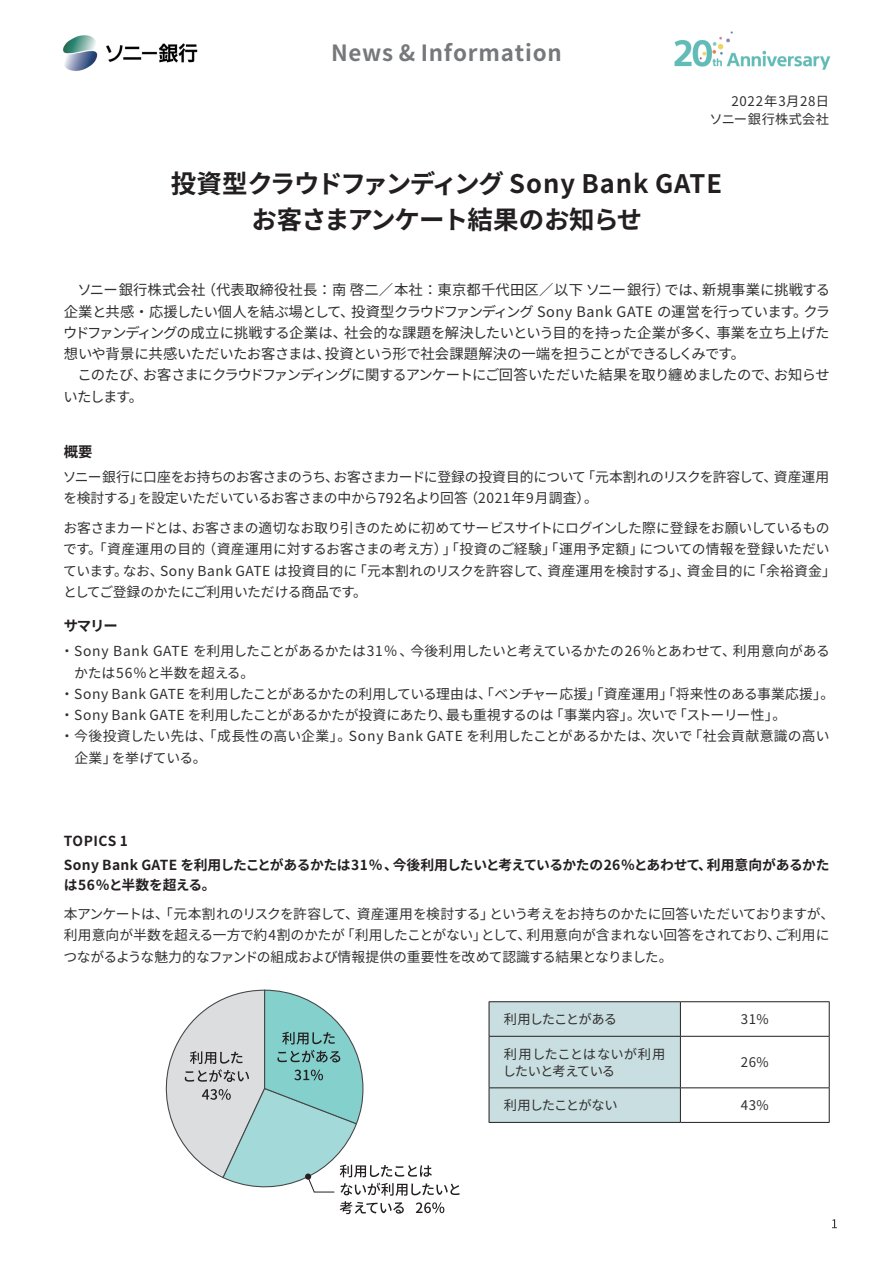
<style>
.page{position:relative;width:893px;height:1263px;background:#fff}
.page>*{position:absolute;margin:0;border:0;box-sizing:border-box;transform-origin:0 0}
.t1{font:700 25.5px/36.2px "Noto Sans CJ Kjp";letter-spacing:-.035em;color:#231f20;text-align:center}
.t2{font:700 22.35px "Noto Sans CJ Kjp";letter-spacing:.035em;color:#76787b}
.t3{font:14.4px/21.3px "Noto Sans CJ Kjp";letter-spacing:-.05em;color:#312f30}
.t4{font:14.4px "Noto Sans CJ Kjp";letter-spacing:-.025em;color:#312f30}
.t5{font:14.4px "Noto Sans CJ Kjp";letter-spacing:.01em;color:#312f30}
.t6{font:14.4px "Noto Sans CJ Kjp";letter-spacing:-.045em;color:#312f30}
.t7{font:14.4px "Noto Sans CJ Kjp";letter-spacing:-.005em;color:#312f30}
.t8{font:14.4px/21.3px "Noto Sans CJ Kjp";letter-spacing:-.065em;color:#312f30}
.t9{font:14.4px "Noto Sans CJ Kjp";letter-spacing:.005em;color:#312f30}
.t10{font:700 14.4px "Noto Sans CJ Kjp";letter-spacing:-.075em;color:#231f20}
.t11{font:13.8px/21.3px "Noto Sans CJ Kjp";letter-spacing:-.015em;color:#312f30}
.t12{font:700 13.8px/20.2px "Noto Sans CJ Kjp";letter-spacing:-.02em;color:#231f20}
.t13{font:13.8px "Noto Sans CJ Kjp";letter-spacing:-.04em;color:#312f30}
.t14{font:13.8px "Noto Sans CJ Kjp";letter-spacing:.04em;color:#312f30}
.t15{font:13.8px/21.3px "Noto Sans CJ Kjp";letter-spacing:.01em;color:#312f30}
.t16{font:13.8px/21.3px "Noto Sans CJ Kjp";letter-spacing:-.045em;color:#312f30}
.t17{font:13.8px "Noto Sans CJ Kjp";letter-spacing:-.055em;color:#312f30}
.t18{font:13.8px "Noto Sans CJ Kjp";letter-spacing:.02em;color:#312f30}
.t19{font:13.8px "Noto Sans CJ Kjp";letter-spacing:-.07em;color:#312f30}
.t20{font:13.8px "Noto Sans CJ Kjp";letter-spacing:-.06em;color:#312f30}
.t21{font:13.8px "Noto Sans CJ Kjp";letter-spacing:.025em;color:#312f30}
.t22{font:13.8px "Noto Sans CJ Kjp";letter-spacing:.005em;color:#312f30}
.t23{font:13.8px "Noto Sans CJ Kjp";letter-spacing:-.075em;color:#312f30}
.t24{font:13.8px "Noto Sans CJ Kjp";letter-spacing:-.065em;color:#312f30}
.t25{font:13.8px "Noto Sans CJ Kjp";letter-spacing:.03em;color:#312f30}
.t26{font:13.35px/18px "Noto Sans CJ Kjp";letter-spacing:.035em;color:#312f30;text-align:right}
.t27{font:13.35px "Noto Sans CJ Kjp";letter-spacing:-.075em;color:#312f30}
.t28{font:13.35px "Noto Sans CJ Kjp";letter-spacing:.015em;color:#312f30}
.t29{font:13.35px "Noto Sans CJ Kjp";letter-spacing:-.025em;color:#312f30}
.t30{font:13.35px "Noto Sans CJ Kjp";letter-spacing:-.065em;color:#312f30}
</style>
<div class="page">
<img style="left:62px;top:35px;width:136px;height:36px">
<img style="left:674px;top:31px;width:157px;height:39px">
<svg style="left:165px;top:989px;width:294px;height:225px"></svg>
<div style="left:490px;top:1002px;width:190px;height:120px;background:#c9dee0"></div>
<hr style="left:489px;top:1002px;width:1px;height:34px;background:#231f20">
<hr style="left:680px;top:1002px;width:1px;height:34px;background:#231f20">
<hr style="left:829px;top:1002px;width:1px;height:34px;background:#231f20">
<hr style="left:489px;top:1036px;width:1px;height:51px;background:#231f20">
<hr style="left:680px;top:1036px;width:1px;height:51px;background:#231f20">
<hr style="left:829px;top:1036px;width:1px;height:51px;background:#231f20">
<hr style="left:489px;top:1088px;width:1px;height:34px;background:#231f20">
<hr style="left:680px;top:1088px;width:1px;height:34px;background:#231f20">
<hr style="left:829px;top:1088px;width:1px;height:34px;background:#231f20">
<hr style="left:489px;top:1001px;width:191px;height:1px;background:#231f20">
<hr style="left:680px;top:1001px;width:149px;height:1px;background:#231f20">
<hr style="left:489px;top:1036px;width:191px;height:1px;background:#231f20">
<hr style="left:680px;top:1036px;width:149px;height:1px;background:#231f20">
<hr style="left:489px;top:1087px;width:191px;height:1px;background:#231f20">
<hr style="left:680px;top:1087px;width:149px;height:1px;background:#231f20">
<hr style="left:489px;top:1122px;width:191px;height:1px;background:#231f20">
<hr style="left:680px;top:1122px;width:149px;height:1px;background:#231f20">
<svg style="left:832px;top:1219px;width:5px;height:9px"></svg>
<h2 class="t2" style="left:331px;top:40px;width:232px">News &amp; Information</h2>
<p class="t26" style="left:710px;top:93px;width:121px">2022年 月3 28日<br>ソニー銀行株式会社</p>
<h1 class="t1" style="left:171px;top:166px;width:553px">投資型クラウドファンディング Sony Bank GATEお客さまアンケート結果のお知らせ</h1>
<p class="t5" style="left:202px;top:282px;width:470px">（代表取締役社長：南啓二／本社：東京都千代田区／以下ソニー銀行）</p>
<p class="t5" style="left:64px;top:282px;width:143px">　ソニー銀行株式会社</p>
<p class="t9" style="left:702px;top:282px;width:129px">新規事業に挑戦する</p>
<p class="t4" style="left:665px;top:282px;width:44px">では、</p>
<p class="t6" style="left:351px;top:303px;width:458px">投資型クラウドファンディング Sony Bank GATE の運営を行っています。</p>
<p class="t4" style="left:64px;top:303px;width:292px">企業と共感・応援したい個人を結ぶ場として、</p>
<p class="t4" style="left:803px;top:303px;width:28px">クラ</p>
<p class="t3" style="left:325px;top:322px;width:422px;text-indent:-262px">ウドファンディングの成立に挑戦する企業は、<br>投資という形で社会課題解決の一端を担うことができるしくみです。</p>
<p class="t7" style="left:344px;top:324px;width:365px">社会的な課題を解決したいという目的を持った企業が多く</p>
<p class="t4" style="left:716px;top:324px;width:115px">事業を立ち上げた</p>
<p class="t4" style="left:705px;top:324px;width:16px">、</p>
<p class="t4" style="left:64px;top:346px;width:268px">想いや背景に共感いただいたお客さまは、</p>
<p class="t3" style="left:143px;top:365px;width:637px">お客さまにクラウドファンディングに関するアンケートにご回答いただいた結果を取り纏めましたので、</p>
<p class="t4" style="left:774px;top:367px;width:57px">お知らせ</p>
<p class="t8" style="left:64px;top:365px;width:85px">　このたび、いたします。</p>
<p class="t10" style="left:64px;top:444px;width:30px">概要</p>
<p class="t19" style="left:581px;top:469px;width:197px">「元本割れのリスクを許容して、</p>
<p class="t11" style="left:334px;top:467px;width:254px">お客さまカードに登録の投資目的について</p>
<p class="t13" style="left:63px;top:469px;width:278px">ソニー銀行に口座をお持ちのお客さまのうち、</p>
<p class="t11" style="left:774px;top:467px;width:57px">資産運用</p>
<p class="t14" style="left:464px;top:490px;width:135px">（2021年9月調査。(</p>
<p class="t11" style="left:138px;top:488px;width:331px">を設定いただいているお客さまの中から792名より回答</p>
<p class="t11" style="left:64px;top:488px;width:81px">を検討する」</p>
<p class="t11" style="left:191px;top:518px;width:639px">お客さまの適切なお取り引きのために初めてサービスサイトにログインした際に登録をお願いしているもの</p>
<p class="t24" style="left:63px;top:520px;width:134px">お客さまカードとは、</p>
<p class="t11" style="left:203px;top:539px;width:442px">（資産運用に対するお客さまの考え方）」「投資のご経験」「運用予定額」</p>
<p class="t21" style="left:63px;top:541px;width:144px">です。「資産運用の目的</p>
<p class="t11" style="left:639px;top:539px;width:192px">についての情報を登録いただい</p>
<p class="t20" style="left:353px;top:563px;width:199px">「元本割れのリスクを許容して、</p>
<p class="t11" style="left:752px;top:560px;width:85px">「余裕資金「</p>
<p class="t14" style="left:160px;top:563px;width:199px">Sony Bank GATE は投資目的に</p>
<p class="t11" style="left:687px;top:560px;width:71px">資金目的に</p>
<p class="t22" style="left:547px;top:563px;width:144px">資産運用を検討する」、</p>
<p class="t11" style="left:123px;top:560px;width:42px">なお、</p>
<p class="t16" style="left:63px;top:560px;width:305px">ています。<br>としてご登録のかたにご利用いただける商品です。</p>
<p class="t10" style="left:64px;top:618px;width:56px">サマリー</p>
<p class="t11" style="left:60px;top:641px;width:355px">・Sony Bank GATE を利用したことがあるかたは31％、</p>
<p class="t11" style="left:74px;top:662px;width:181px">かたは56％と半数を超える。</p>
<p class="t11" style="left:60px;top:683px;width:776px">・Sony Bank GATE を利用したことがあるかたの利用している理由は、「ベンチャー応援」「資産運用」「将来性のある事業応援。「</p>
<p class="t11" style="left:673px;top:705px;width:114px">「ストーリー性。「</p>
<p class="t18" style="left:733px;top:643px;width:99px">利用意向がある</p>
<p class="t11" style="left:410px;top:641px;width:327px">今後利用したいと考えているかたの26％とあわせて、</p>
<p class="t11" style="left:60px;top:705px;width:393px">・Sony Bank GATE を利用したことがあるかたが投資にあたり、</p>
<p class="t11" style="left:550px;top:705px;width:93px">「事業内容」。</p>
<p class="t13" style="left:446px;top:707px;width:109px">最も重視するのは</p>
<p class="t11" style="left:637px;top:705px;width:42px">次いで</p>
<p class="t15" style="left:112px;top:726px;width:241px;text-indent:-51px">・今後投資したい先は、「成長性の高い企業」。を挙げている。</p>
<p class="t11" style="left:349px;top:726px;width:308px">Sony Bank GATE を利用したことがあるかたは、</p>
<p class="t25" style="left:688px;top:728px;width:143px">「社会貢献意識の高い</p>
<p class="t11" style="left:652px;top:726px;width:42px">次いで</p>
<p class="t11" style="left:74px;top:747px;width:44px">企業」</p>
<p class="t12" style="left:64px;top:831px;width:66px">TOPICS 1</p>
<p class="t12" style="left:64px;top:855px;width:336px">Sony Bank GATE を利用したことがあるかたは31％、は56％と半数を超える。</p>
<p class="t12" style="left:707px;top:855px;width:124px">利用意向があるかた</p>
<p class="t12" style="left:393px;top:855px;width:321px">今後利用したいと考えているかたの26％とあわせて、</p>
<p class="t13" style="left:489px;top:906px;width:346px">という考えをお持ちのかたに回答いただいておりますが、</p>
<p class="t17" style="left:64px;top:906px;width:297px">本アンケートは、「元本割れのリスクを許容して、</p>
<p class="t18" style="left:357px;top:906px;width:139px">資産運用を検討する」</p>
<p class="t11" style="left:526px;top:925px;width:305px">利用意向が含まれない回答をされておりご利用に</p>
<p class="t11" style="left:63px;top:925px;width:611px">利用意向が半数を超える一方で約4割のかたが<br>つながるような魅力的なファンドの組成および情報提供の重要性を改めて認識する結果となりました。</p>
<p class="t23" style="left:341px;top:927px;width:147px">「利用したことがない」</p>
<p class="t11" style="left:481px;top:925px;width:51px">として、</p>
<p class="t11" style="left:767px;top:925px;width:15px">、</p>
<p class="t27" style="left:504px;top:1012px;width:115px">利用したことがある</p>
<p class="t28" style="left:504px;top:1046px;width:163px">利用したことはないが利用</p>
<p class="t30" style="left:503px;top:1063px;width:114px">したいと考えている</p>
<p class="t27" style="left:504px;top:1098px;width:115px">利用したことがない</p>
<p class="t29" style="left:741px;top:1012px;width:30px">31%</p>
<p class="t29" style="left:741px;top:1055px;width:30px">26%</p>
<p class="t29" style="left:741px;top:1098px;width:30px">43%</p>
</div>
